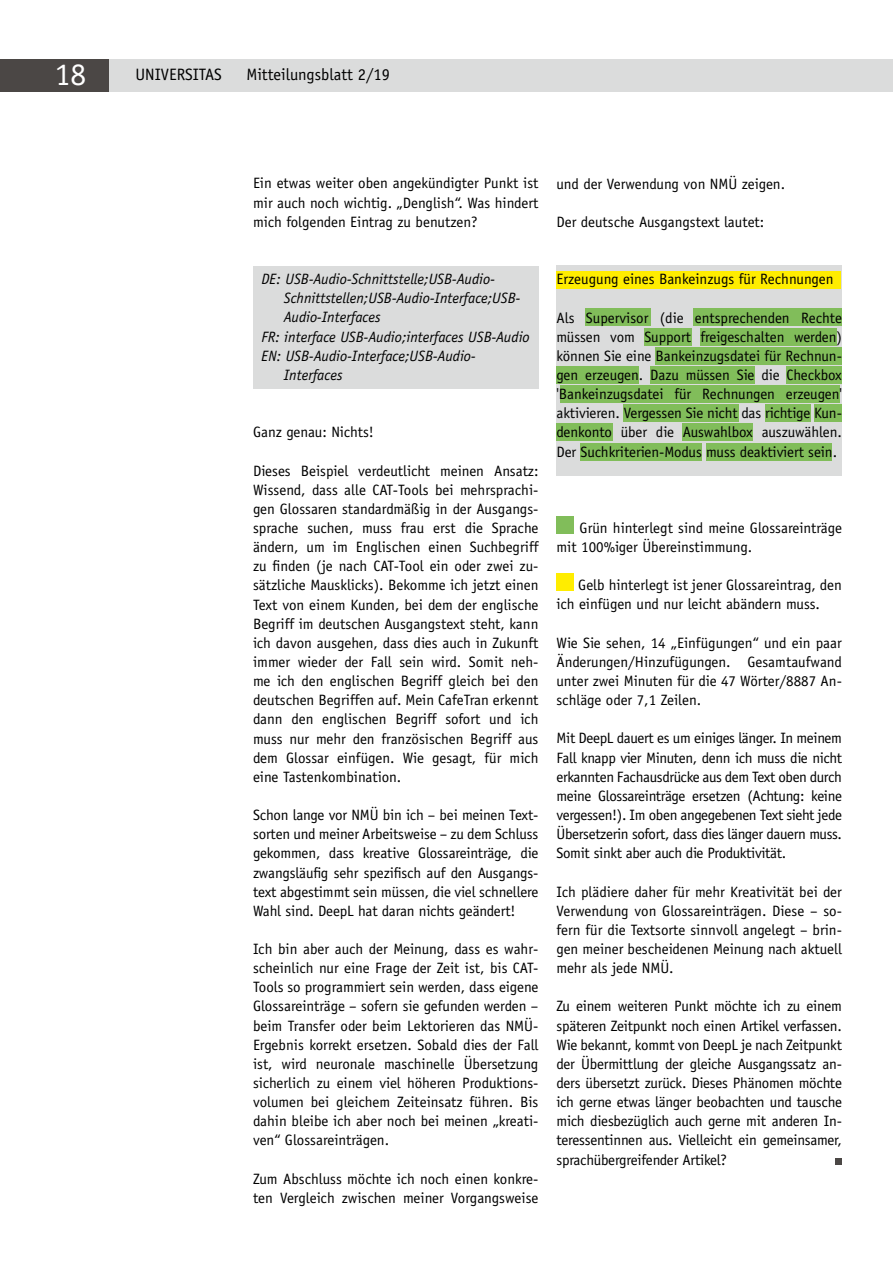
<style>
.page{position:relative;width:893px;height:1263px;background:#fff}
.page>*{position:absolute;margin:0;border:0;box-sizing:border-box;transform-origin:0 0}
.t1{font:31.5px "Officina Serif Std";color:#fff}
.t2{font:16.5px "Officina Sans Std";color:#000}
.t3{font:15px/19.2px "Officina Sans Std";color:#000;text-align:justify}
.t4{font:italic 15px "Officina Sans Std";color:#000}
</style>
<div class="page">
<div style="left:0;top:59px;width:893px;height:33px;background:#dbdcdc"></div>
<div style="left:0;top:59px;width:109px;height:33px;background:#4b4745"></div>
<div style="left:253px;top:266px;width:286px;height:122px;background:#dbdcdc"></div>
<div style="left:556px;top:265px;width:286px;height:211px;background:#dbdcdc"></div>
<div style="left:557px;top:271px;width:284px;height:17px;background:#ffed00"></div>
<div style="left:585px;top:309px;width:66px;height:17px;background:#81bd5a"></div>
<div style="left:644px;top:328px;width:48px;height:17px;background:#81bd5a"></div>
<div style="left:556px;top:366px;width:82px;height:18px;background:#81bd5a"></div>
<div style="left:560px;top:385px;width:279px;height:17px;background:#81bd5a"></div>
<div style="left:623px;top:405px;width:116px;height:17px;background:#81bd5a"></div>
<div style="left:556px;top:423px;width:56px;height:18px;background:#81bd5a"></div>
<div style="left:682px;top:423px;width:71px;height:18px;background:#81bd5a"></div>
<div style="left:581px;top:443px;width:121px;height:17px;background:#81bd5a"></div>
<div style="left:706px;top:443px;width:126px;height:17px;background:#81bd5a"></div>
<div style="left:765px;top:405px;width:45px;height:17px;background:#81bd5a"></div>
<div style="left:815px;top:405px;width:27px;height:17px;background:#81bd5a"></div>
<div style="left:650px;top:366px;width:105px;height:18px;background:#81bd5a"></div>
<div style="left:786px;top:366px;width:56px;height:18px;background:#81bd5a"></div>
<div style="left:700px;top:328px;width:136px;height:17px;background:#81bd5a"></div>
<div style="left:655px;top:347px;width:187px;height:18px;background:#81bd5a"></div>
<div style="left:694px;top:309px;width:148px;height:17px;background:#81bd5a"></div>
<div style="left:556px;top:516px;width:18px;height:18px;background:#81bd5a"></div>
<div style="left:556px;top:573px;width:18px;height:17px;background:#ffed00"></div>
<svg style="left:836px;top:1158px;width:6px;height:6px"></svg>
<h1 class="t1" style="left:55px;top:56px;width:33px">18</h1>
<p class="t2" style="left:135px;top:65px;width:88px">UNIVERSITAS</p>
<p class="t2" style="left:246px;top:65px;width:145px">Mitteilungsblatt 2/19</p>
<p class="t3" style="left:253px;top:174px;width:287px">Ein etwas weiter oben angekündigter Punkt ist mir auch noch wichtig. „Denglish“. Was hindert mich folgenden Eintrag zu benutzen?</p>
<p class="t4" style="left:261px;top:270px;width:235px">DE: USB-Audio-Schnittstelle;USB-Audio-</p>
<p class="t4" style="left:284px;top:289px;width:238px">Schnittstellen;USB-Audio-Interface;USB-</p>
<p class="t4" style="left:284px;top:309px;width:98px">Audio-Interfaces</p>
<p class="t4" style="left:261px;top:328px;width:270px">FR: interface USB-Audio;interfaces USB-Audio</p>
<p class="t4" style="left:261px;top:347px;width:216px">EN: USB-Audio-Interface;USB-Audio-</p>
<p class="t4" style="left:284px;top:366px;width:60px">Interfaces</p>
<p class="t3" style="left:253px;top:423px;width:122px">Ganz genau: Nichts!</p>
<p class="t3" style="left:253px;top:461px;width:287px">Dieses Beispiel verdeutlicht meinen Ansatz:<br>Wissend, dass alle CAT-Tools bei mehrsprachi&shy;gen Glossaren standardmäßig in der Ausgangs&shy;sprache suchen, muss frau erst die Sprache ändern, um im Englischen einen Suchbegriff zu finden (je nach CAT-Tool ein oder zwei zu&shy;sätzliche Mausklicks). Bekomme ich jetzt einen Text von einem Kunden, bei dem der englische Begriff im deutschen Ausgangstext steht, kann ich davon ausgehen, dass dies auch in Zukunft immer wieder der Fall sein wird. Somit neh&shy;me ich den englischen Begriff gleich bei den deutschen Begriffen auf. Mein CafeTran erkennt dann den englischen Begriff sofort und ich muss nur mehr den französischen Begriff aus dem Glossar einfügen. Wie gesagt, für mich eine Tastenkombination.</p>
<p class="t3" style="left:253px;top:805px;width:287px">Schon lange vor NMÜ bin ich – bei meinen Text&shy;sorten und meiner Arbeitsweise – zu dem Schluss gekommen, dass kreative Glossareinträge, die zwangsläufig sehr spezifisch auf den Ausgangs&shy;text abgestimmt sein müssen, die viel schnellere Wahl sind. DeepL hat daran nichts geändert!</p>
<p class="t3" style="left:253px;top:939px;width:287px">Ich bin aber auch der Meinung, dass es wahr&shy;scheinlich nur eine Frage der Zeit ist, bis CAT-Tools so programmiert sein werden, dass eigene Glossareinträge – sofern sie gefunden werden – beim Transfer oder beim Lektorieren das NMÜ-Ergebnis korrekt ersetzen. Sobald dies der Fall ist, wird neuronale maschinelle Übersetzung sicherlich zu einem viel höheren Produktions&shy;volumen bei gleichem Zeiteinsatz führen. Bis dahin bleibe ich aber noch bei meinen „kreati&shy;ven“ Glossareinträgen.</p>
<p class="t3" style="left:253px;top:1169px;width:287px">Zum Abschluss möchte ich noch einen konkre&shy;ten Vergleich zwischen meiner Vorgangsweise</p>
<p class="t3" style="left:556px;top:174px;width:230px">und der Verwendung von NMÜ zeigen.</p>
<p class="t3" style="left:556px;top:212px;width:209px">Der deutsche Ausgangstext lautet:</p>
<p class="t3" style="left:556px;top:270px;width:279px">Erzeugung eines Bankeinzugs für Rechnungen</p>
<p class="t3" style="left:556px;top:308px;width:287px">Als Supervisor (die entsprechenden Rechte müssen vom Support freigeschalten werden) können Sie eine Bankeinzugsdatei für Rechnun&shy;gen erzeugen. Dazu müssen Sie die Checkbox 'Bankeinzugsdatei für Rechnungen erzeugen' aktivieren. Vergessen Sie nicht das richtige Kun&shy;denkonto über die Auswahlbox auszuwählen.<br>Der Suchkriterien-Modus muss deaktiviert sein.</p>
<p class="t3" style="left:556px;top:518px;width:287px;text-indent:23px">Grün hinterlegt sind meine Glossareinträge mit 100%iger Übereinstimmung.</p>
<p class="t3" style="left:556px;top:576px;width:287px;text-indent:22px">Gelb hinterlegt ist jener Glossareintrag, den ich einfügen und nur leicht abändern muss.</p>
<p class="t3" style="left:556px;top:633px;width:287px">Wie Sie sehen, 14 „Einfügungen“ und ein paar Änderungen/Hinzufügungen. Gesamtaufwand unter zwei Minuten für die 47 Wörter/8887 An&shy;schläge oder 7,1 Zeilen.</p>
<p class="t3" style="left:556px;top:729px;width:287px">Mit DeepL dauert es um einiges länger. In meinem Fall knapp vier Minuten, denn ich muss die nicht erkannten Fachausdrücke aus dem Text oben durch meine Glossareinträge ersetzen (Achtung: keine vergessen!). Im oben angegebenen Text sieht jede Übersetzerin sofort, dass dies länger dauern muss.<br>Somit sinkt aber auch die Produktivität.</p>
<p class="t3" style="left:556px;top:882px;width:287px">Ich plädiere daher für mehr Kreativität bei der Verwendung von Glossareinträgen. Diese – so&shy;fern für die Textsorte sinnvoll angelegt – brin&shy;gen meiner bescheidenen Meinung nach aktuell mehr als jede NMÜ.</p>
<p class="t3" style="left:556px;top:997px;width:287px">Zu einem weiteren Punkt möchte ich zu einem späteren Zeitpunkt noch einen Artikel verfassen.<br>Wie bekannt, kommt von DeepL je nach Zeitpunkt der Übermittlung der gleiche Ausgangssatz an&shy;ders übersetzt zurück. Dieses Phänomen möchte ich gerne etwas länger beobachten und tausche mich diesbezüglich auch gerne mit anderen In&shy;teressentinnen aus. Vielleicht ein gemeinsamer, sprachübergreifender Artikel?</p>
</div>
